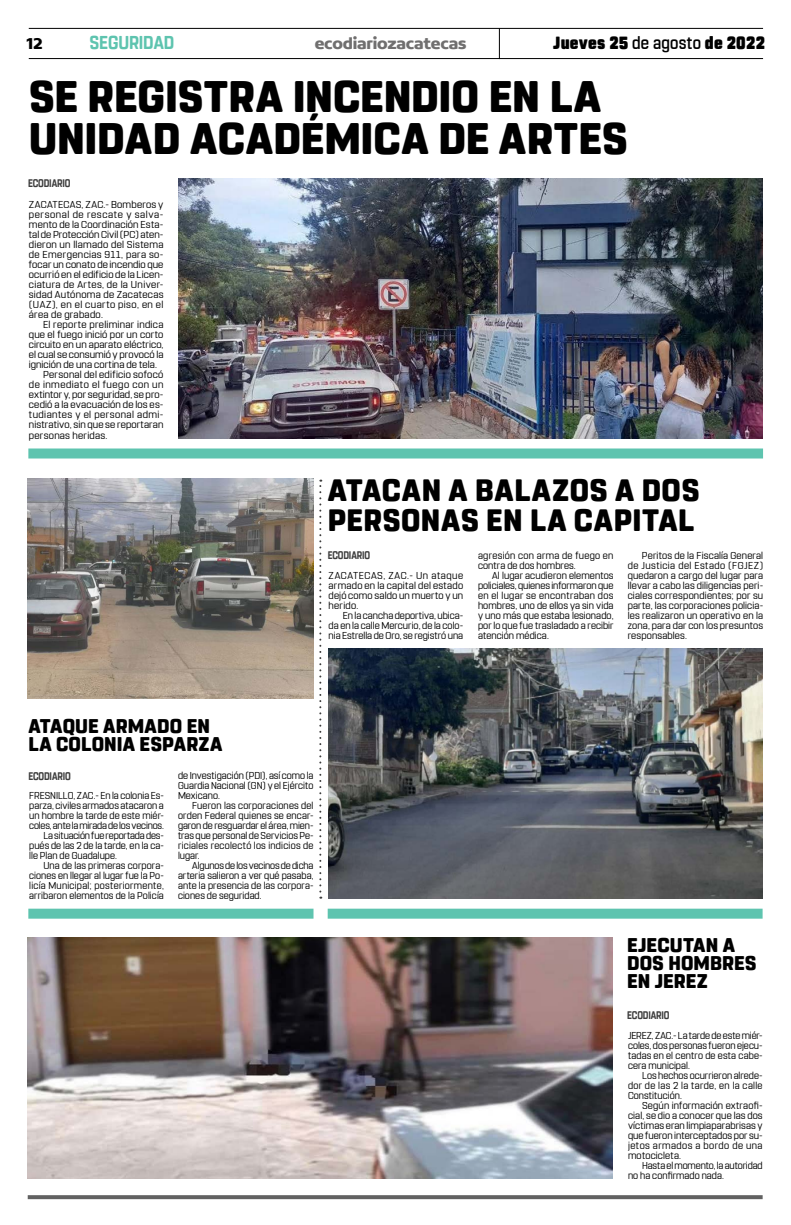
<style>
.page{position:relative;width:791px;height:1225px;background:#fff}
.page>*{position:absolute;margin:0;border:0;box-sizing:border-box;transform-origin:0 0}
.t1{font:800 44px/42px "Rohn Rounded";color:#000}
.t2{font:800 30.8px/30px "Rohn Rounded";letter-spacing:.015em;color:#000}
.t3{font:800 19.8px/18px "Rohn Rounded";letter-spacing:.005em;color:#000}
.t4{font:700 18.6px "Rohn Rounded";letter-spacing:-.01em;color:#5ec4af;scale:.91 1}
.t5{font:900 17.6px "Rohn Rounded";letter-spacing:.015em;color:#000;scale:.91 1}
.t6{font:700 16.9px "Concord";letter-spacing:-.01em;color:#706f6f}
.t7{font:700 16.9px "Concord";color:#000}
.t8{font:700 11px "Rohn Rounded";letter-spacing:-.015em;color:#3d3d3d;scale:.84 1}
.t9{font:10px/10px "Rohn Rounded";letter-spacing:.01em;color:#000;text-align:justify}
.t10{font:10px "Rohn Rounded";letter-spacing:.03em;color:#000}
.t11{font:10px "Rohn Rounded";letter-spacing:.045em;color:#000}
.t12{font:10px "Rohn Rounded";letter-spacing:-.02em;color:#000}
.t13{font:10px "Rohn Rounded";letter-spacing:-.015em;color:#000}
.s1{font-weight:500}
</style>
<div class="page">
<hr style="left:29px;top:28px;width:734px;height:1px;background:#000">
<hr style="left:29px;top:58px;width:734px;height:1px;background:#000">
<hr style="left:499px;top:28px;width:1px;height:31px;background:#000">
<svg style="left:28px;top:1195px;width:735px;height:4px;background:#676767"></svg>
<div style="left:28px;top:448px;width:735px;height:10px;background:#5ec4af"></div>
<img style="left:178px;top:178px;width:585px;height:260px">
<svg style="left:319px;top:479px;width:2px;height:419px"></svg>
<div style="left:28px;top:908px;width:285px;height:10px;background:#5ec4af"></div>
<div style="left:328px;top:908px;width:434px;height:10px;background:#5ec4af"></div>
<img style="left:28px;top:937px;width:585px;height:241px">
<img style="left:28px;top:478px;width:286px;height:220px">
<img style="left:329px;top:648px;width:433px;height:250px">
<h3 class="t7" style="left:27px;top:33px;width:18px">12</h3>
<h3 class="t4" style="left:90px;top:32px;width:95px">SEGURIDAD</h3>
<h3 class="t6" style="left:315px;top:33px;width:153px">ecodiariozacatecas</h3>
<h3 class="t5" style="left:553px;top:33px;width:234px">Jueves 25 <span class="s1">de agosto</span> de 2022</h3>
<h1 class="t1" style="left:29px;top:76px;width:600px">SE REGISTRA INCENDIO EN LA<br>UNIDAD ACADÉMICA DE ARTES</h1>
<p class="t8" style="left:28px;top:177px;width:52px">ECODIARIO</p>
<p class="t9" style="left:29px;top:200px;width:136px">ZACATECAS, ZAC.- Bomberos y personal de rescate y salva&shy;mento de la Coordinación Esta&shy;tal de Protección Civil (PC) aten&shy;dieron un llamado del Sistema de Emergencias 911, para so&shy;focar un conato de incendio que ocurrió en el edificio de la Licen&shy;ciatura de Artes, de la Univer&shy;sidad Autónoma de Zacatecas (UAZ), en el cuarto piso, en el área de grabado.</p>
<p class="t9" style="left:43px;top:320px;width:122px">El reporte preliminar indica</p>
<p class="t9" style="left:29px;top:330px;width:136px">que el fuego inició por un corto</p>
<p class="t9" style="left:29px;top:340px;width:136px">circuito en un aparato eléctrico,</p>
<p class="t9" style="left:29px;top:350px;width:136px">el cual se consumió y provocó la</p>
<p class="t9" style="left:29px;top:360px;width:130px">ignición de una cortina de tela.</p>
<p class="t10" style="left:43px;top:369px;width:122px">Personal del edificio sofocó</p>
<p class="t11" style="left:29px;top:379px;width:136px">de inmediato el fuego con un</p>
<p class="t9" style="left:29px;top:390px;width:136px">extintor y, por seguridad, se pro-</p>
<p class="t9" style="left:29px;top:400px;width:136px">cedió a la evacuación de los es-</p>
<p class="t11" style="left:29px;top:409px;width:136px">tudiantes y el personal admi-</p>
<p class="t9" style="left:29px;top:420px;width:136px">nistrativo, sin que se reportaran</p>
<p class="t9" style="left:29px;top:430px;width:80px">personas heridas.</p>
<h2 class="t2" style="left:328px;top:475px;width:373px">ATACAN A BALAZOS A DOS<br>PERSONAS EN LA CAPITAL</h2>
<p class="t8" style="left:328px;top:548px;width:52px">ECODIARIO</p>
<p class="t9" style="left:478px;top:550px;width:137px">agresión con arma de fuego en contra de dos hombres.</p>
<p class="t9" style="left:478px;top:570px;width:137px;text-indent:14px">Al lugar acudieron elementos policiales, quienes informaron que en el lugar se encontraban dos hombres, uno de ellos ya sin vida y uno más que estaba lesionado, por lo que fue trasladado a recibir atención médica.</p>
<p class="t9" style="left:329px;top:570px;width:136px">ZACATECAS, ZAC.- Un ataque armado en la capital del estado dejó como saldo un muerto y un herido.</p>
<p class="t9" style="left:329px;top:610px;width:136px;text-indent:14px">En la cancha deportiva, ubica&shy;da en la calle Mercurio, de la colo&shy;nia Estrella de Oro, se registró una</p>
<p class="t9" style="left:628px;top:550px;width:137px;text-indent:14px">Peritos de la Fiscalía General de Justicia del Estado (FGJEZ) quedaron a cargo del lugar para llevar a cabo las diligencias peri&shy;ciales correspondientes; por su parte, las corporaciones policia&shy;les realizaron un operativo en la zona, para dar con los presuntos responsables.</p>
<h3 class="t3" style="left:28px;top:717px;width:196px">ATAQUE ARMADO EN<br>LA COLONIA ESPARZA</h3>
<p class="t8" style="left:28px;top:769px;width:52px">ECODIARIO</p>
<p class="t9" style="left:29px;top:790px;width:136px">FRESNILLO, ZAC.- En la colonia Es-</p>
<p class="t9" style="left:29px;top:800px;width:136px">parza, civiles armados atacaron a</p>
<p class="t9" style="left:29px;top:810px;width:136px">un hombre la tarde de este miér-</p>
<p class="t12" style="left:29px;top:819px;width:136px">coles, ante la mirada de los vecinos.</p>
<p class="t13" style="left:43px;top:829px;width:122px">La situación fue reportada des-</p>
<p class="t9" style="left:29px;top:840px;width:136px">pués de las 2 de la tarde, en la ca-</p>
<p class="t9" style="left:29px;top:850px;width:89px">lle Plan de Guadalupe.</p>
<p class="t9" style="left:43px;top:860px;width:122px">Una de las primeras corpora-</p>
<p class="t9" style="left:29px;top:870px;width:136px">ciones en llegar al lugar fue la Po-</p>
<p class="t10" style="left:29px;top:879px;width:136px">licía Municipal; posteriormente,</p>
<p class="t9" style="left:29px;top:890px;width:136px">arribaron elementos de la Policía</p>
<p class="t9" style="left:178px;top:770px;width:137px">de Investigación (PDI), así como la Guardia Nacional (GN) y el Ejército Mexicano.</p>
<p class="t9" style="left:178px;top:800px;width:137px;text-indent:14px">Fueron las corporaciones del orden Federal quienes se encar&shy;garon de resguardar el área, mien&shy;tras que personal de Servicios Pe&shy;riciales recolectó los indicios de lugar.</p>
<p class="t9" style="left:178px;top:860px;width:137px;text-indent:14px">Algunos de los vecinos de dicha arteria salieron a ver qué pasaba, ante la presencia de las corpora&shy;ciones de seguridad.</p>
<h3 class="t3" style="left:627px;top:936px;width:131px">EJECUTAN A<br>DOS HOMBRES<br>EN JEREZ</h3>
<p class="t8" style="left:627px;top:1009px;width:52px">ECODIARIO</p>
<p class="t9" style="left:628px;top:1030px;width:136px">JEREZ, ZAC.- La tarde de este miér&shy;coles, dos personas fueron ejecu&shy;tadas en el centro de esta cabe&shy;cera municipal.</p>
<p class="t9" style="left:628px;top:1070px;width:136px;text-indent:14px">Los hechos ocurrieron alrede&shy;dor de las 2 la tarde, en la calle Constitución.</p>
<p class="t9" style="left:628px;top:1100px;width:136px;text-indent:14px">Según información extraofi&shy;cial, se dio a conocer que las dos víctimas eran limpiaparabrisas y que fueron interceptados por su&shy;jetos armados a bordo de una motocicleta.</p>
<p class="t9" style="left:628px;top:1160px;width:136px;text-indent:14px">Hasta el momento, la autoridad no ha confirmado nada.</p>
</div>
